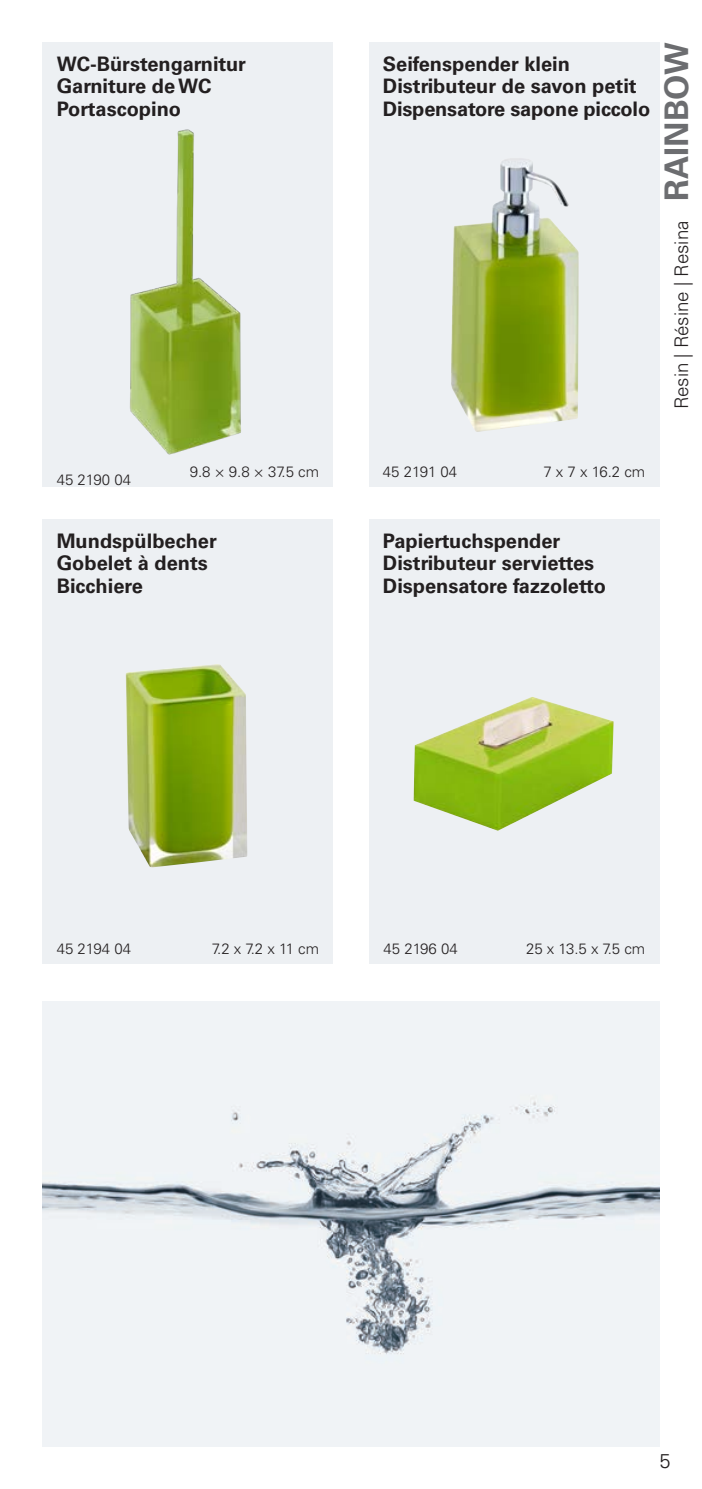
<style>
.page{position:relative;width:702px;height:1489px;background:#fff}
.page>*{position:absolute;margin:0;border:0;box-sizing:border-box;transform-origin:0 0}
.t1{font:700 20px/22.5px "Univers LT Pro 65";color:#231f20}
.t2{font:300 20px "Univers LT Std";color:#231f20}
.t3{font:300 18.75px "Univers LT Std";color:#231f20}
.t4{font:300 15px "Univers LT Std";color:#231f20}
.s1{font-family:"Univers LT Pro 65";font-weight:700;font-size:32.5px;color:#6c6d70}
</style>
<div class="page">
<div style="left:369px;top:43px;width:290px;height:444px;background:#edf0f3"></div>
<img style="left:451px;top:159px;width:127px;height:273px">
<div style="left:43px;top:43px;width:290px;height:444px;background:#edf0f3"></div>
<img style="left:130px;top:129px;width:111px;height:326px">
<div style="left:43px;top:519px;width:290px;height:445px;background:#edf0f3"></div>
<img style="left:125px;top:664px;width:122px;height:203px">
<div style="left:369px;top:519px;width:290px;height:445px;background:#edf0f3"></div>
<img style="left:413px;top:697px;width:200px;height:133px">
<img style="left:43px;top:1001px;width:616px;height:445px">
<p class="t1" style="left:57px;top:52px;width:191px">WC-Bürstengarnitur<br>Garniture de WC<br>Portascopino</p>
<p class="t1" style="left:383px;top:52px;width:269px">Seifenspender klein<br>Distributeur de savon petit<br>Dispensatore sapone piccolo</p>
<p class="t3" style="left:670px;top:409px;width:368px;rotate:-90deg">Resin | Résine | Resina <span class="s1">RAINBOW</span></p>
<p class="t4" style="left:57px;top:470px;width:76px">45 2190 04</p>
<p class="t4" style="left:190px;top:462px;width:131px">9.8 × 9.8 × 37.5 cm</p>
<p class="t4" style="left:383px;top:462px;width:76px">45 2191 04</p>
<p class="t4" style="left:543px;top:462px;width:103px">7 x 7 x 16.2 cm</p>
<p class="t1" style="left:57px;top:529px;width:162px">Mundspülbecher<br>Gobelet à dents<br>Bicchiere</p>
<p class="t1" style="left:383px;top:529px;width:224px">Papiertuchspender<br>Distributeur serviettes<br>Dispensatore fazzoletto</p>
<p class="t4" style="left:57px;top:939px;width:76px">45 2194 04</p>
<p class="t4" style="left:212px;top:939px;width:109px">7.2 x 7.2 x 11 cm</p>
<p class="t4" style="left:383px;top:939px;width:76px">45 2196 04</p>
<p class="t4" style="left:526px;top:939px;width:121px">25 x 13.5 x 7.5 cm</p>
<p class="t2" style="left:659px;top:1448px;width:13px">5</p>
</div>
